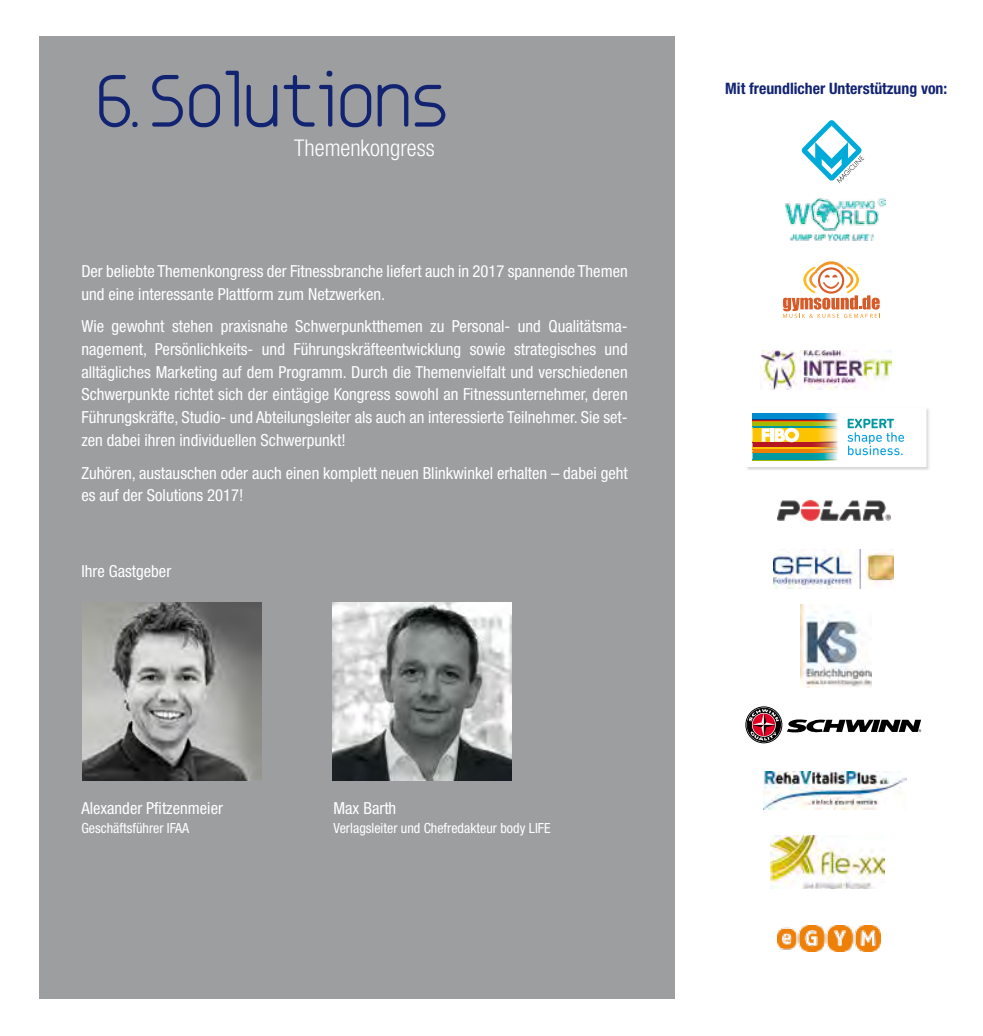
<style>
.page{position:relative;width:983px;height:1036px;background:#fff}
.page>*{position:absolute;margin:0;border:0;box-sizing:border-box;transform-origin:0 0}
.t1{font:59.32px "Base 4";letter-spacing:.04em;color:#122372}
.t2{font:300 condensed 23.1px "Helvetica Neue LT Pro";color:#fff}
.t3{font:condensed 16.62px/22.8px "Helvetica Neue LT Pro";color:#fff}
.t4{font:700 condensed 15.75px "Helvetica Neue LT Pro";color:#122372}
.t5{font:condensed 14px "Helvetica Neue LT Pro";color:#fff}
</style>
<div class="page">
<div style="left:40px;top:37px;width:635px;height:962px;background:#9c9e9f"></div>
<img style="left:332px;top:602px;width:179px;height:179px">
<img style="left:83px;top:602px;width:178px;height:179px">
<svg style="left:783px;top:261px;width:97px;height:57px"></svg>
<img style="left:760px;top:350px;width:131px;height:39px">
<img style="left:773px;top:550px;width:119px;height:39px">
<img style="left:763px;top:772px;width:143px;height:37px">
<svg style="left:801px;top:120px;width:63px;height:63px"></svg>
<img style="left:777px;top:501px;width:113px;height:19px">
<img style="left:800px;top:604px;width:71px;height:83px">
<svg style="left:787px;top:719px;width:133px;height:14px"></svg>
<svg style="left:745px;top:707px;width:36px;height:36px"></svg>
<div style="left:745px;top:706px;width:37px;height:37px;border:1px solid #000;border-radius:50%"></div>
<div style="left:747px;top:708px;width:33px;height:33px;background:#131313;border-radius:50%"></div>
<svg style="left:746px;top:708px;width:34px;height:34px"></svg>
<svg style="left:748px;top:709px;width:30px;height:31px"></svg>
<img style="left:770px;top:835px;width:114px;height:53px">
<img style="left:777px;top:925px;width:102px;height:26px">
<img style="left:785px;top:198px;width:100px;height:43px">
<img style="left:747px;top:408px;width:182px;height:62px">
<svg style="left:747px;top:408px;width:179px;height:59px"></svg>
<h1 class="t1" style="left:97px;top:63px;width:351px">6. Solutions</h1>
<h2 class="t2" style="left:294px;top:135px;width:142px">Themenkongress</h2>
<p class="t3" style="left:81px;top:259px;width:547px">Der beliebte Themenkongress der Fitnessbranche liefert auch in 2017 spannende Themen und eine interessante Plattform zum Netzwerken.</p>
<p class="t3" style="left:81px;top:315px;width:548px;text-align:justify">Wie gewohnt stehen praxisnahe Schwerpunktthemen zu Personal- und Qualitätsma&shy;nagement, Persönlichkeits- und Führungskräfteentwicklung sowie strategisches und alltägliches Marketing auf dem Programm. Durch die Themenvielfalt und verschiedenen Schwerpunkte richtet sich der eintägige Kongress sowohl an Fitnessunternehmer, deren Führungskräfte, Studio- und Abteilungsleiter als auch an interessierte Teilnehmer. Sie set&shy;zen dabei ihren individuellen Schwerpunkt!</p>
<p class="t3" style="left:81px;top:461px;width:548px">Zuhören, austauschen oder auch einen komplett neuen Blinkwinkel erhalten – dabei geht es auf der Solutions 2017!</p>
<p class="t3" style="left:81px;top:559px;width:91px">Ihre Gastgeber</p>
<p class="t3" style="left:81px;top:797px;width:143px">Alexander Pfitzenmeier</p>
<p class="t3" style="left:333px;top:797px;width:64px">Max Barth</p>
<p class="t5" style="left:81px;top:820px;width:109px">Geschäftsführer IFAA</p>
<p class="t5" style="left:333px;top:820px;width:218px">Verlagsleiter und Chefredakteur body LIFE</p>
<p class="t4" style="left:725px;top:79px;width:223px">Mit freundlicher Unterstützung von:</p>
</div>
